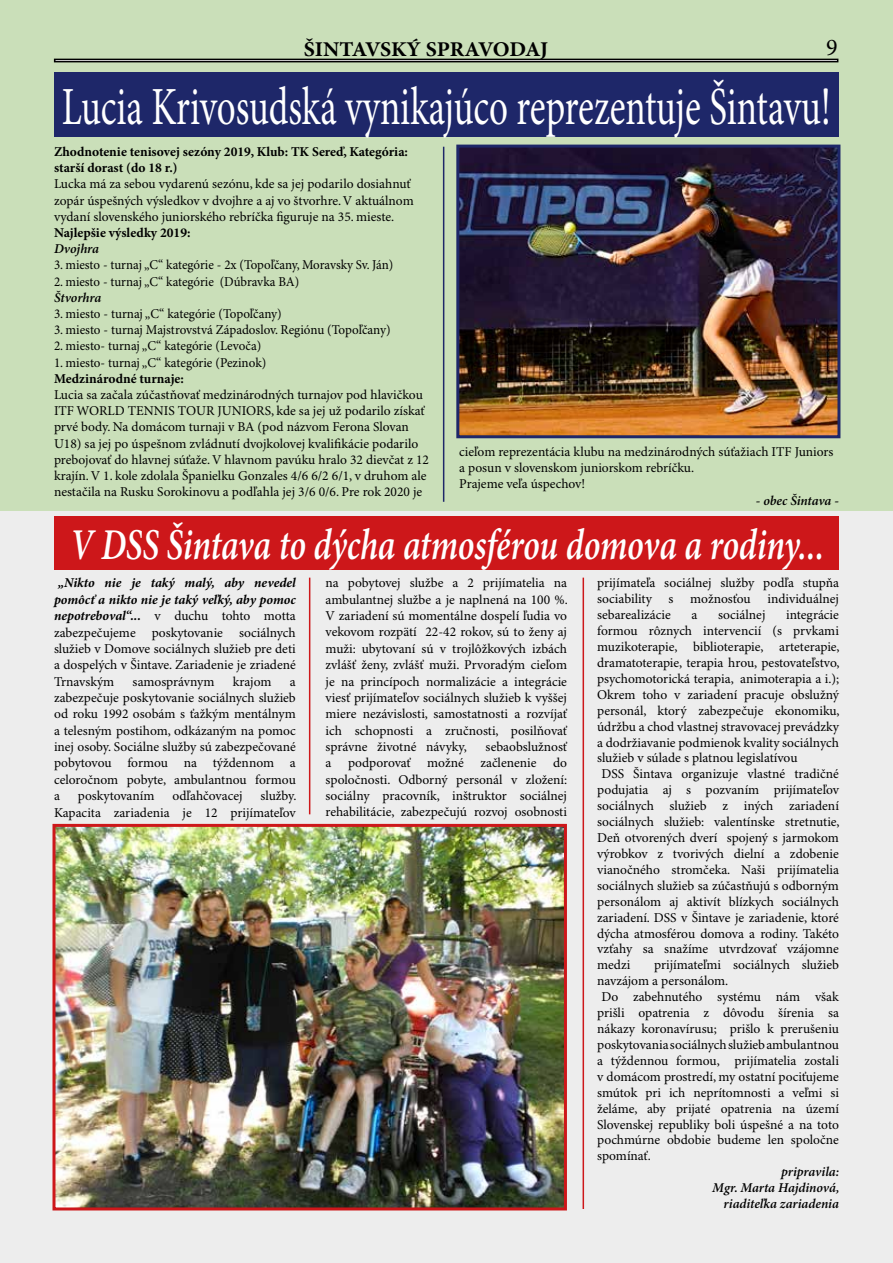
<style>
.page{position:relative;width:893px;height:1263px;background:#fff}
.page>*{position:absolute;margin:0;border:0;box-sizing:border-box;transform-origin:0 0}
.t1{font:53.7px "Minion Pro";color:#fff;scale:.69 1}
.t2{font:italic 600 44.1px "Minion Pro";letter-spacing:-.005em;color:#fff;scale:.78 1}
.t3{font:24px "Minion Pro";color:#000}
.t4{font:700 21px "Minion Pro";letter-spacing:-.015em;color:#000;scale:1.05 1}
.t5{font:13.5px/16.4px "Minion Pro";color:#000;text-align:justify}
.t6{font:700 13.5px/16.2px "Minion Pro";color:#000}
.t7{font:13.5px "Minion Pro";color:#000;scale:.96 1}
.t8{font:italic 600 13.5px/15.9px "Minion Pro";letter-spacing:-.005em;color:#000;text-align:right}
.s1{font-weight:700;font-style:italic}
</style>
<div class="page">
<div style="left:0;top:0;width:893px;height:511px;background:#cadfb9"></div>
<div style="left:0;top:511px;width:893px;height:752px;background:#ededed"></div>
<div style="left:54px;top:72px;width:785px;height:65px;background:#1e2769"></div>
<img style="left:460px;top:149px;width:376px;height:285px">
<div style="left:456px;top:145px;width:384px;height:293px;border:3px solid #1e2769"></div>
<hr style="left:443px;top:147px;width:1px;height:355px;background:#1e2769">
<hr style="left:309px;top:578px;width:1px;height:236px;background:#cd171a">
<hr style="left:583px;top:578px;width:1px;height:631px;background:#cd171a">
<div style="left:54px;top:517px;width:785px;height:53px;background:#cd171a"></div>
<img style="left:56px;top:828px;width:507px;height:378px">
<div style="left:52px;top:824px;width:515px;height:386px;border:3px solid #cd171a"></div>
<div style="left:54px;top:59px;width:784px;height:3px;border:2px solid #000"></div>
<h3 class="t4" style="left:304px;top:37px;width:234px">ŠINTAVSKÝ SPRAVODAJ</h3>
<h3 class="t3" style="left:826px;top:33px;width:13px">9</h3>
<h1 class="t1" style="left:62px;top:75px;width:1116px">Lucia Krivosudská vynikajúco reprezentuje Šintavu!</h1>
<p class="t6" style="left:54px;top:144px;width:356px">Zhodnotenie tenisovej sezóny 2019, Klub: TK Sereď, Kategória: starší dorast (do 18 r.)</p>
<p class="t5" style="left:54px;top:176px;width:361px;text-align:left">Lucka má za sebou vydarenú sezónu, kde sa jej podarilo dosiahnuť zopár úspešných výsledkov v dvojhre a aj vo štvorhre. V aktuálnom vydaní slovenského juniorského rebríčka figuruje na 35. mieste.</p>
<p class="t6" style="left:54px;top:225px;width:138px">Najlepšie výsledky 2019:</p>
<p class="t8" style="left:54px;top:241px;width:47px">Dvojhra</p>
<p class="t7" style="left:54px;top:257px;width:355px">3. miesto - turnaj „C“ kategórie - 2x (Topoľčany, Moravsky Sv. Ján)</p>
<p class="t7" style="left:54px;top:273px;width:257px">2. miesto - turnaj „C“ kategórie (Dúbravka BA)</p>
<p class="t8" style="left:54px;top:290px;width:49px">Štvorhra</p>
<p class="t5" style="left:54px;top:306px;width:229px">3. miesto - turnaj „C“ kategórie (Topoľčany)</p>
<p class="t5" style="left:54px;top:322px;width:338px">3. miesto - turnaj Majstrovstvá Západoslov. Regiónu (Topoľčany)</p>
<p class="t5" style="left:54px;top:338px;width:209px">2. miesto- turnaj „C“ kategórie (Levoča)</p>
<p class="t5" style="left:54px;top:355px;width:214px">1. miesto- turnaj „C“ kategórie (Pezinok)</p>
<p class="t6" style="left:54px;top:371px;width:131px">Medzinárodné turnaje:</p>
<p class="t5" style="left:54px;top:387px;width:377px;text-align:left">Lucia sa začala zúčastňovať medzinárodných turnajov pod hlavičkou ITF WORLD TENNIS TOUR JUNIORS, kde sa jej už podarilo získať prvé body. Na domácom turnaji v BA (pod názvom Ferona Slovan U18) sa jej po úspešnom zvládnutí dvojkolovej kvalifikácie podarilo prebojovať do hlavnej súťaže. V hlavnom pavúku hralo 32 dievčat z 12 krajín. V 1. kole zdolala Španielku Gonzales 4/6 6/2 6/1, v druhom ale nestačila na Rusku Sorokinovu a podľahla jej 3/6 0/6. Pre rok 2020 je</p>
<p class="t5" style="left:459px;top:444px;width:376px;text-align:left">cieľom reprezentácia klubu na medzinárodných súťažiach ITF Juniors a posun v slovenskom juniorskom rebríčku.<br>Prajeme veľa úspechov!</p>
<p class="t8" style="left:756px;top:493px;width:85px">- obec Šintava -</p>
<h2 class="t2" style="left:70px;top:519px;width:968px">V DSS Šintava to dýcha atmosférou domova a rodiny...</h2>
<p class="t5" style="left:54px;top:575px;width:243px;text-indent:4px"><span class="s1">„Nikto nie je taký malý, aby nevedel pomôcť a nikto nie je taký veľký, aby pomoc nepotreboval“...</span> v duchu tohto motta zabezpečujeme poskytovanie sociálnych služieb v Domove sociálnych služieb pre deti a dospelých v Šintave. Zariadenie je zriadené Trnavským</p>
<p class="t5" style="left:597px;top:576px;width:243px;line-height:15.9px">prijímateľa sociálnej služby podľa stupňa sociability s možnosťou individuálnej sebarealizácie</p>
<p class="t5" style="left:326px;top:575px;width:244px">na pobytovej službe a 2 prijímatelia na ambulantnej službe a je naplnená na 100 %.<br>V zariadení sú momentálne dospelí ľudia vo vekovom rozpätí 22-42 rokov, sú to ženy aj muži: ubytovaní sú v trojlôžkových izbách zvlášť ženy, zvlášť muži. Prvoradým cieľom je na princípoch normalizácie a integrácie viesť prijímateľov sociálnych služieb k vyššej miere nezávislosti, samostatnosti a rozvíjať ich schopnosti a zručnosti, posilňovať správne životné návyky,</p>
<p class="t5" style="left:691px;top:607px;width:7px">a</p>
<p class="t5" style="left:718px;top:607px;width:49px">sociálnej</p>
<p class="t5" style="left:786px;top:607px;width:54px">integrácie</p>
<p class="t5" style="left:597px;top:623px;width:243px">formou rôznych intervencií (s prvkami</p>
<p class="t5" style="left:597px;top:639px;width:244px">muzikoterapie, biblioterapie, arteterapie,</p>
<p class="t5" style="left:597px;top:655px;width:244px">dramatoterapie, terapia hrou, pestovateľstvo,</p>
<p class="t5" style="left:597px;top:671px;width:244px">psychomotorická terapia, animoterapia a i.);</p>
<p class="t5" style="left:597px;top:687px;width:243px">Okrem toho v zariadení pracuje obslužný</p>
<p class="t5" style="left:597px;top:703px;width:244px">personál, ktorý zabezpečuje ekonomiku,</p>
<p class="t5" style="left:597px;top:719px;width:243px">údržbu a chod vlastnej stravovacej prevádzky</p>
<p class="t5" style="left:597px;top:734px;width:243px">a dodržiavanie podmienok kvality sociálnych</p>
<p class="t5" style="left:597px;top:750px;width:202px">služieb v súlade s platnou legislatívou</p>
<p class="t5" style="left:601px;top:766px;width:239px">DSS Šintava organizuje vlastné tradičné</p>
<p class="t5" style="left:597px;top:782px;width:243px">podujatia aj s pozvaním prijímateľov</p>
<p class="t5" style="left:597px;top:798px;width:243px">sociálnych služieb z iných zariadení</p>
<p class="t5" style="left:597px;top:814px;width:244px">sociálnych služieb: valentínske stretnutie,</p>
<p class="t5" style="left:597px;top:830px;width:243px">Deň otvorených dverí spojený s jarmokom</p>
<p class="t5" style="left:597px;top:846px;width:243px">výrobkov z tvorivých dielní a zdobenie</p>
<p class="t5" style="left:597px;top:862px;width:243px">vianočného stromčeka. Naši prijímatelia</p>
<p class="t5" style="left:597px;top:878px;width:243px">sociálnych služieb sa zúčastňujú s odborným</p>
<p class="t5" style="left:597px;top:894px;width:243px">personálom aj aktivít blízkych sociálnych</p>
<p class="t5" style="left:597px;top:910px;width:243px">zariadení. DSS v Šintave je zariadenie, ktoré</p>
<p class="t5" style="left:597px;top:925px;width:243px">dýcha atmosférou domova a rodiny. Takéto</p>
<p class="t5" style="left:597px;top:941px;width:243px">vzťahy sa snažíme utvrdzovať vzájomne</p>
<p class="t5" style="left:597px;top:957px;width:35px">medzi</p>
<p class="t5" style="left:654px;top:957px;width:186px">prijímateľmi sociálnych služieb</p>
<p class="t5" style="left:597px;top:973px;width:133px">navzájom a personálom.</p>
<p class="t5" style="left:601px;top:989px;width:239px">Do zabehnutého systému nám však</p>
<p class="t5" style="left:597px;top:1005px;width:243px">prišli opatrenia z dôvodu šírenia sa</p>
<p class="t5" style="left:597px;top:1021px;width:243px">nákazy koronavírusu; prišlo k prerušeniu</p>
<p class="t5" style="left:597px;top:1037px;width:243px">poskytovania sociálnych služieb ambulantnou</p>
<p class="t5" style="left:597px;top:1053px;width:243px">a týždennou formou, prijímatelia zostali</p>
<p class="t5" style="left:597px;top:1069px;width:243px">v domácom prostredí, my ostatní pociťujeme</p>
<p class="t5" style="left:597px;top:1085px;width:243px">smútok pri ich neprítomnosti a veľmi si</p>
<p class="t5" style="left:597px;top:1101px;width:243px">želáme, aby prijaté opatrenia na území</p>
<p class="t5" style="left:597px;top:1116px;width:243px">Slovenskej republiky boli úspešné a na toto</p>
<p class="t5" style="left:597px;top:1132px;width:243px">pochmúrne obdobie budeme len spoločne</p>
<p class="t5" style="left:597px;top:1148px;width:55px">spomínať.</p>
<p class="t8" style="left:712px;top:1164px;width:129px">pripravila:<br>Mgr. Marta Hajdinová, riaditeľka zariadenia</p>
<p class="t5" style="left:133px;top:674px;width:83px">samosprávnym</p>
<p class="t5" style="left:233px;top:674px;width:40px">krajom</p>
<p class="t5" style="left:54px;top:674px;width:243px;text-indent:236px">a zabezpečuje poskytovanie sociálnych služieb od roku 1992 osobám s ťažkým mentálnym a telesným postihom, odkázaným na pomoc inej osoby. Sociálne služby sú zabezpečované pobytovou formou na týždennom a celoročnom pobyte, ambulantnou formou a</p>
<p class="t5" style="left:326px;top:739px;width:243px;text-indent:160px">sebaobslužnosť a podporovať možné začlenenie do spoločnosti. Odborný personál v zložení: sociálny pracovník, inštruktor sociálnej rehabilitácie, zabezpečujú rozvoj osobnosti</p>
<p class="t5" style="left:54px;top:788px;width:244px;text-align:right">služby.<br>Kapacita zariadenia je 12 prijímateľov</p>
<p class="t5" style="left:78px;top:788px;width:78px">poskytovaním</p>
<p class="t5" style="left:172px;top:788px;width:72px">odľahčovacej</p>
</div>
